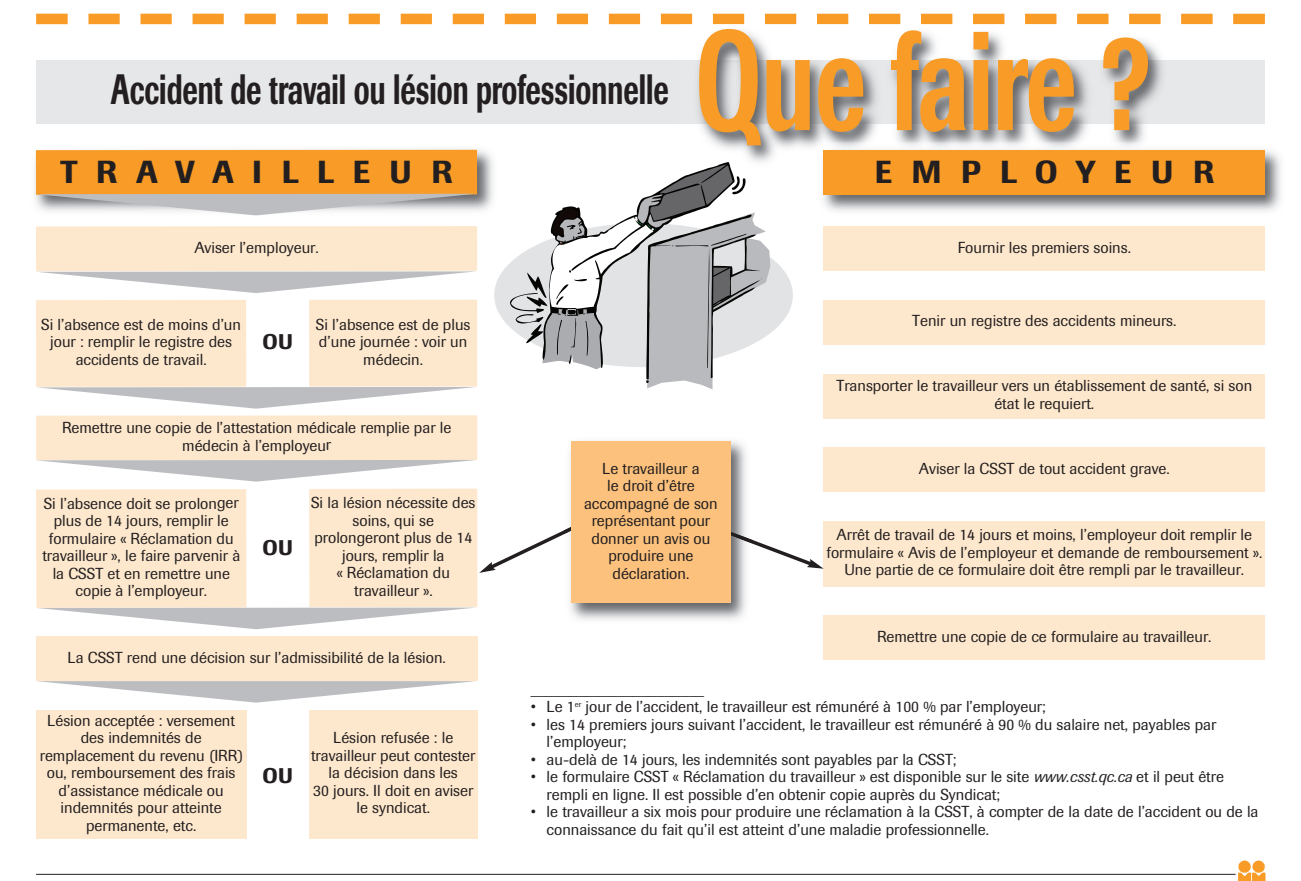
<style>
.page{position:relative;width:1301px;height:881px;background:#fff}
.page>*{position:absolute;margin:0;border:0;box-sizing:border-box;transform-origin:0 0}
.t1{font:500 140px "Imago";color:#f89c27;scale:.65 1}
.t2{font:500 42px "Imago";color:#231f20;scale:.65 1}
.t3{font:500 31.5px "Imago";letter-spacing:.595em;color:#231f20}
.t4{font:500 31.5px "Imago";letter-spacing:.615em;color:#231f20}
.t5{font:500 21px "Imago";color:#231f20}
.t6{font:15.75px/17.5px "Imago";color:#231f20;text-align:center}
.s1{font-style:italic}
</style>
<div class="page">
<img style="left:1233px;top:860px;width:33px;height:20px">
<hr style="left:36px;top:873px;width:1199px;height:1px;background:#231f20">
<div style="left:36px;top:60px;width:1229px;height:64px;background:#e6e7e9"></div>
<svg style="left:88px;top:14px;width:592px;height:10px"></svg>
<div style="left:36px;top:14px;width:32px;height:10px;background:#f89c27"></div>
<div style="left:1233px;top:14px;width:32px;height:10px;background:#f8a43a"></div>
<img style="left:680px;top:13px;width:584px;height:218px">
<img style="left:680px;top:60px;width:584px;height:64px">
<img style="left:680px;top:14px;width:584px;height:10px">
<img style="left:35px;top:149px;width:458px;height:67px">
<div style="left:36px;top:150px;width:441px;height:45px;background:#f89c27"></div>
<img style="left:816px;top:142px;width:465px;height:75px">
<div style="left:824px;top:150px;width:441px;height:45px;background:#f89c27"></div>
<div style="left:36px;top:226px;width:441px;height:45px;background:#fee8cd"></div>
<div style="left:824px;top:226px;width:441px;height:45px;background:#fee8cd"></div>
<div style="left:824px;top:300px;width:441px;height:44px;background:#fee8cd"></div>
<div style="left:824px;top:373px;width:441px;height:45px;background:#fee8cd"></div>
<div style="left:824px;top:447px;width:441px;height:44px;background:#fee8cd"></div>
<div style="left:824px;top:520px;width:441px;height:66px;background:#fee8cd"></div>
<div style="left:824px;top:615px;width:441px;height:44px;background:#fee8cd"></div>
<div style="left:309px;top:299px;width:168px;height:87px;background:#fee8cd"></div>
<div style="left:36px;top:300px;width:210px;height:86px;background:#fee8cd"></div>
<div style="left:36px;top:415px;width:441px;height:45px;background:#fee8cd"></div>
<div style="left:309px;top:488px;width:168px;height:119px;background:#fee8cd"></div>
<div style="left:36px;top:489px;width:210px;height:118px;background:#fee8cd"></div>
<div style="left:36px;top:636px;width:441px;height:44px;background:#fee8cd"></div>
<div style="left:36px;top:709px;width:210px;height:129px;background:#fee8cd"></div>
<div style="left:309px;top:709px;width:168px;height:129px;background:#fee8cd"></div>
<svg style="left:36px;top:194px;width:440px;height:21px"></svg>
<svg style="left:36px;top:271px;width:439px;height:22px"></svg>
<svg style="left:38px;top:387px;width:437px;height:21px"></svg>
<svg style="left:36px;top:460px;width:439px;height:21px"></svg>
<svg style="left:36px;top:607px;width:439px;height:22px"></svg>
<svg style="left:36px;top:680px;width:441px;height:22px"></svg>
<svg style="left:480px;top:530px;width:84px;height:42px"></svg>
<svg style="left:753px;top:521px;width:71px;height:47px"></svg>
<img style="left:570px;top:441px;width:183px;height:179px">
<img style="left:564px;top:524px;width:7px;height:10px">
<img style="left:730px;top:516px;width:23px;height:27px">
<div style="left:571px;top:441px;width:159px;height:162px;background:#fcc17c"></div>
<svg style="left:494px;top:162px;width:299px;height:227px"></svg>
<h2 class="t2" style="left:111px;top:74px;width:860px">Accident de travail ou lésion professionnelle</h2>
<h1 class="t1" style="left:695px;top:31px;width:702px">Que faire ?</h1>
<h3 class="t3" style="left:61px;top:160px;width:393px">TRAVAILLEUR</h3>
<h3 class="t4" style="left:875px;top:161px;width:341px">EMPLOYEUR</h3>
<p class="t6" style="left:194px;top:239px;width:126px">Aviser l’employeur.</p>
<p class="t6" style="left:958px;top:240px;width:175px">Fournir les premiers soins.</p>
<p class="t6" style="left:41px;top:316px;width:201px">Si l’absence est de moins d’un jour : remplir le registre des accidents de travail.</p>
<h3 class="t5" style="left:262px;top:334px;width:32px">OU</h3>
<p class="t6" style="left:316px;top:316px;width:156px">Si l’absence est de plus d’une journée : voir un médecin.</p>
<p class="t6" style="left:62px;top:420px;width:391px">Remettre une copie de l’attestation médicale remplie par le médecin à l’employeur</p>
<p class="t6" style="left:42px;top:495px;width:199px">Si l’absence doit se prolonger plus de 14 jours, remplir le formulaire « Réclamation du travailleur », le faire parvenir à la CSST et en remettre une copie à l’employeur.</p>
<h3 class="t5" style="left:262px;top:540px;width:32px">OU</h3>
<p class="t6" style="left:311px;top:495px;width:166px">Si la lésion nécessite des soins, qui se prolongeront plus de 14 jours, remplir la<br>« Réclamation du travailleur ».</p>
<p class="t6" style="left:67px;top:649px;width:380px">La CSST rend une décision sur l’admissibilité de la lésion.</p>
<p class="t6" style="left:40px;top:712px;width:204px">Lésion acceptée : versement des indemnités de remplacement du revenu (IRR) ou, remboursement des frais d’assistance médicale ou indemnités pour atteinte permanente, etc.</p>
<h3 class="t5" style="left:262px;top:767px;width:32px">OU</h3>
<p class="t6" style="left:311px;top:729px;width:166px">Lésion refusée : le travailleur peut contester la décision dans les<br>30 jours. Il doit en aviser le syndicat.</p>
<p class="t6" style="left:912px;top:313px;width:266px">Tenir un registre des accidents mineurs.</p>
<p class="t6" style="left:584px;top:460px;width:135px">Le travailleur a<br>le droit d’être accompagné de son représentant pour donner un avis ou produire une déclaration.</p>
<p class="t6" style="left:836px;top:378px;width:417px">Transporter le travailleur vers un établissement de santé, si son état le requiert.</p>
<p class="t6" style="left:919px;top:460px;width:252px">Aviser la CSST de tout accident grave.</p>
<p class="t6" style="left:826px;top:527px;width:437px">Arrêt de travail de 14 jours et moins, l’employeur doit remplir le formulaire « Avis de l’employeur et demande de remboursement ».<br>Une partie de ce formulaire doit être rempli par le travailleur.</p>
<p class="t6" style="left:877px;top:628px;width:336px">Remettre une copie de ce formulaire au travailleur.</p>
<p class="t6" style="left:531px;top:698px;width:516px">• Le 1<sup>er</sup> jour de l’accident, le travailleur est rémunéré à 100 % par l’employeur;</p>
<p class="t6" style="left:547px;top:716px;width:671px;text-align:left;text-indent:-16px">• les 14 premiers jours suivant l’accident, le travailleur est rémunéré à 90 % du salaire net, payables par l’employeur;</p>
<p class="t6" style="left:531px;top:751px;width:427px">• au-delà de 14 jours, les indemnités sont payables par la CSST;</p>
<p class="t6" style="left:547px;top:768px;width:679px;text-align:left;text-indent:-16px">• le formulaire CSST « Réclamation du travailleur » est disponible sur le site <span class="s1">www.csst.qc.ca</span> et il peut être rempli en ligne. Il est possible d’en obtenir copie auprès du Syndicat;</p>
<p class="t6" style="left:547px;top:803px;width:713px;text-align:left;text-indent:-16px">• le travailleur a six mois pour produire une réclamation à la CSST, à compter de la date de l’accident ou de la connaissance du fait qu’il est atteint d’une maladie professionnelle.</p>
</div>
